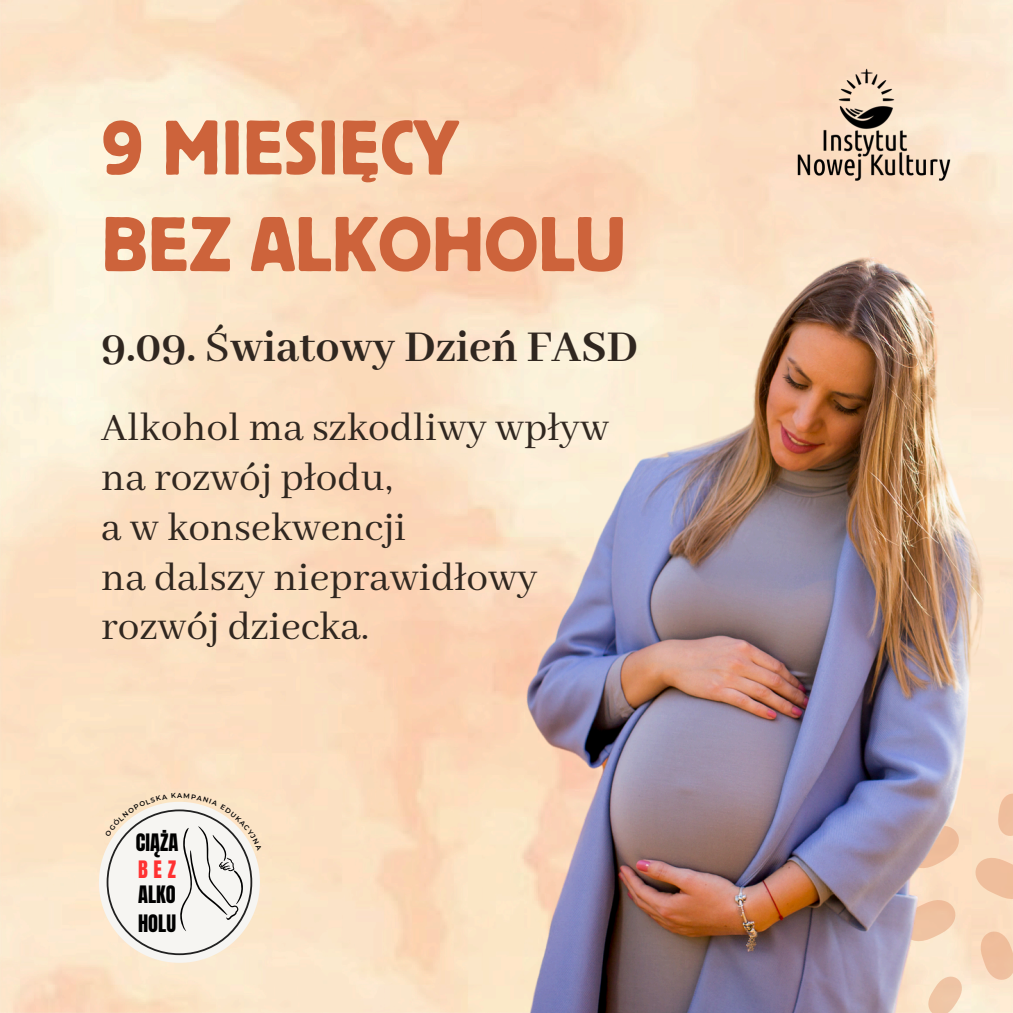
<style>
.page{position:relative;width:1013px;height:1013px;background:#fff}
.page>*{position:absolute;margin:0;border:0;box-sizing:border-box;transform-origin:0 0}
.t1{font:80.75px/96.5px "Bloc";color:#cd633b}
.t2{font:700 47.88px "Abhaya Libre";color:#302720}
.t3{font:43.38px/49.8px "Abhaya Libre";color:#302720}
.t4{font:20.38px/28.2px "Anton";color:#000}
.t5{font:20.38px "Anton";color:#ff3131}
.t6{font:600 6.88px "Montserrat";color:#060606}
.s1{font-weight:400}
</style>
<div class="page">
<img style="left:784px;top:57px;width:177px;height:110px">
<img style="left:446px;top:167px;width:566px;height:845px">
<svg style="left:99px;top:793px;width:163px;height:169px"></svg>
<h1 class="t1" style="left:101px;top:100px;width:526px">9 MIESIĘCY<br>BEZ ALKOHOLU</h1>
<p class="t2" style="left:101px;top:321px;width:538px">9.09. <span class="s1">Ś</span>wiatowy Dzień FASD</p>
<p class="t3" style="left:101px;top:404px;width:509px">Alkohol ma szkodliwy wpływ na rozwój płodu,<br>a w konsekwencji<br>na dalszy nieprawidłowy rozwój dziecka.</p>
<p class="t6" style="left:177px;top:791px;width:7px">A</p>
<h2 class="t4" style="left:136px;top:828px;width:44px">CIĄŻA</h2>
<h2 class="t5" style="left:138px;top:854px;width:40px">BEZ</h2>
<p class="t4" style="left:138px;top:881px;width:39px">ALKO<br>HOLU</p>
</div>
